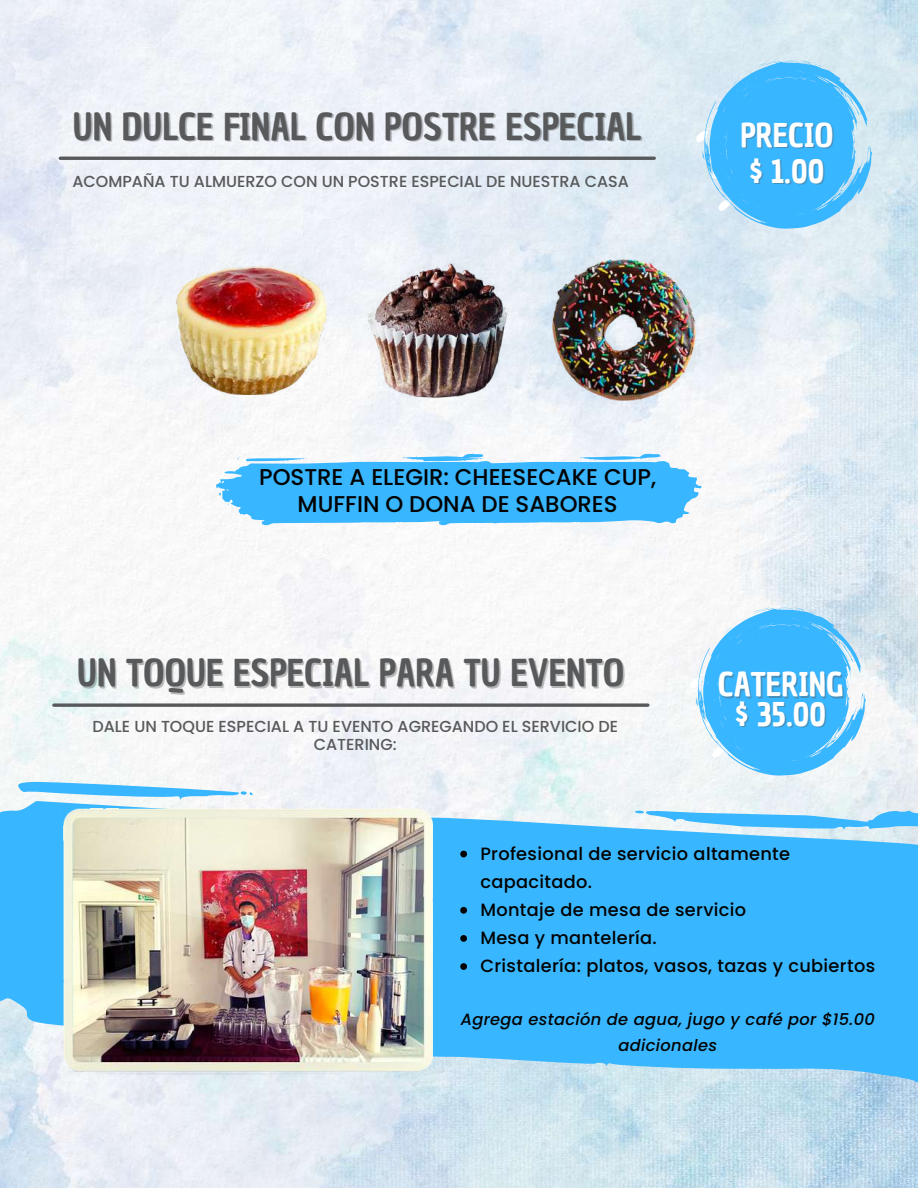
<style>
.page{position:relative;width:918px;height:1188px;background:#fff}
.page>*{position:absolute;margin:0;border:0;box-sizing:border-box;transform-origin:0 0}
.t1{font:36.15px "Chau Philomene One";color:#58595b}
.t2{font:31.95px/36px "Chau Philomene One";color:#fff}
.t3{font:500 22.8px/27px "Poppins";color:#020202;text-align:center}
.t4{font:500 17.7px/28.2px "Poppins";letter-spacing:.02em;color:#020202}
.t5{font:italic 500 16.2px/25.8px "Poppins";letter-spacing:.02em;color:#020202;text-align:center}
.t6{font:500 15.9px/18.8px "Poppins";color:#58595b;text-align:center}
</style>
<div class="page">
<img style="left:0;top:0;width:918px;height:1188px">
<hr style="left:60px;top:157px;width:594px;height:3px;background:#58595b">
<svg style="left:696px;top:60px;width:176px;height:169px;background:#6cc6fa"></svg>
<svg style="left:0;top:755px;width:918px;height:349px;background:#7bcbfa"></svg>
<img style="left:63px;top:808px;width:369px;height:267px">
<svg style="left:460px;top:851px;width:7px;height:6px"></svg>
<svg style="left:460px;top:907px;width:7px;height:7px"></svg>
<svg style="left:460px;top:935px;width:7px;height:7px"></svg>
<svg style="left:460px;top:963px;width:7px;height:7px"></svg>
<svg style="left:54px;top:703px;width:594px;height:4px;background:#6f7073"></svg>
<svg style="left:690px;top:607px;width:176px;height:169px"></svg>
<img style="left:358px;top:253px;width:167px;height:154px">
<img style="left:176px;top:265px;width:152px;height:130px">
<svg style="left:216px;top:454px;width:486px;height:71px"></svg>
<img style="left:553px;top:259px;width:143px;height:142px">
<h1 class="t1" style="left:73px;top:102px;width:570px">UN DULCE FINAL CON POSTRE ESPECIAL</h1>
<h2 class="t2" style="left:741px;top:118px;width:95px">PRECIO $ 1.00</h2>
<p class="t6" style="left:72px;top:172px;width:558px">ACOMPAÑA TU ALMUERZO CON UN POSTRE ESPECIAL DE NUESTRA CASA</p>
<p class="t3" style="left:259px;top:463px;width:399px">POSTRE A ELEGIR: CHEESECAKE CUP,<br>MUFFIN O DONA DE SABORES</p>
<h1 class="t1" style="left:77px;top:649px;width:549px">UN TOQUE ESPECIAL PARA TU EVENTO</h1>
<p class="t6" style="left:92px;top:717px;width:527px">DALE UN TOQUE ESPECIAL A TU EVENTO AGREGANDO EL SERVICIO DE<br>CATERING:</p>
<h2 class="t2" style="left:718px;top:670px;width:127px;line-height:29.5px;text-align:center">CATERING $ 35.00</h2>
<p class="t4" style="left:480px;top:839px;width:396px">Profesional de servicio altamente capacitado.<br>Montaje de mesa de servicio<br>Mesa y mantelería.<br>Cristalería: platos, vasos, tazas y cubiertos</p>
<p class="t5" style="left:461px;top:1006px;width:416px">Agrega estación de agua, jugo y café por $15.00 adicionales</p>
</div>
